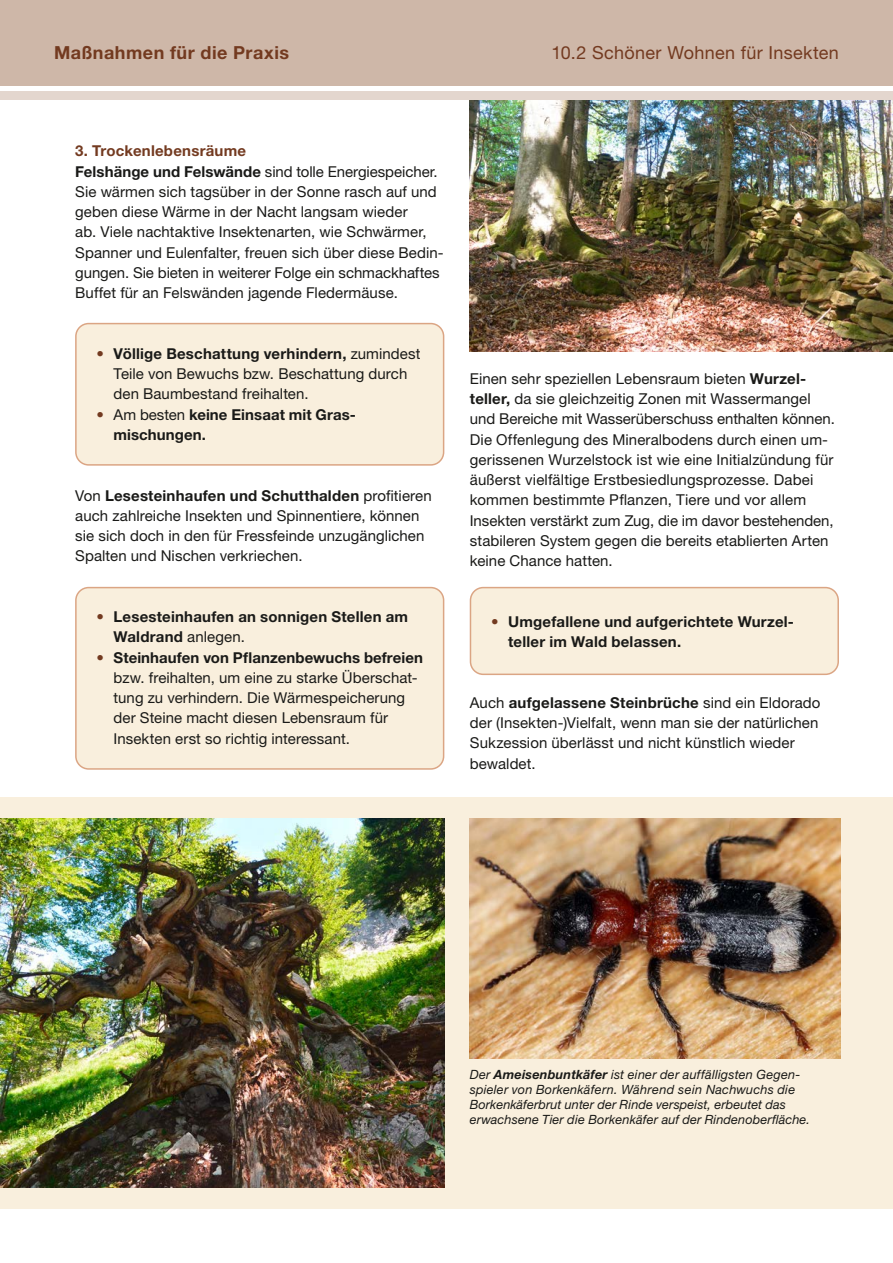
<style>
.page{position:relative;width:893px;height:1263px;background:#fff}
.page>*{position:absolute;margin:0;border:0;box-sizing:border-box;transform-origin:0 0}
.t1{font:18px "Helvetica Neue";letter-spacing:.015em;color:#733a20}
.t2{font:700 18px "Helvetica Neue";letter-spacing:.03em;color:#733a20}
.t3{font:15px/20.2px "Helvetica Neue";letter-spacing:.005em;color:#1a1a18}
.t4{font:700 15px/20.2px "Helvetica Neue";letter-spacing:.015em;color:#1a1a18}
.t5{font:italic 12.75px/15px "Helvetica Neue";letter-spacing:.01em;color:#1a1a18}
.s1{font-weight:700;color:#733a20}
.s2{font-weight:700}
.s3{color:#733a20}
.s4{font-weight:400;color:#733a20}
.s5{font-weight:400}
</style>
<div class="page">
<div style="left:0;top:92px;width:893px;height:8px;background:#e3d6ce"></div>
<div style="left:0;top:0;width:893px;height:86px;background:#ceb7a8"></div>
<div style="left:0;top:797px;width:893px;height:412px;background:#f9efdd"></div>
<img style="left:470px;top:100px;width:423px;height:252px">
<div style="left:76px;top:324px;width:368px;height:141px;background:#f9efdd;border-radius:13px"></div>
<div style="left:75px;top:323px;width:369px;height:143px;border:2px solid #dba584;border-radius:13px"></div>
<div style="left:76px;top:588px;width:368px;height:181px;background:#f9efdd;border-radius:13px"></div>
<div style="left:75px;top:587px;width:369px;height:183px;border:2px solid #dba584;border-radius:13px"></div>
<div style="left:470px;top:588px;width:368px;height:86px;background:#f9efdd;border-radius:13px"></div>
<div style="left:470px;top:587px;width:369px;height:88px;border:2px solid #dba584;border-radius:13px"></div>
<img style="left:470px;top:819px;width:370px;height:240px">
<img style="left:0;top:819px;width:444px;height:368px">
<p class="t2" style="left:54px;top:42px;width:237px">Maßnahmen für die Praxis</p>
<p class="t1" style="left:551px;top:42px;width:289px">10.2 Schöner Wohnen für Insekten</p>
<p class="t3" style="left:75px;top:141px;width:370px"><span class="s1">3. Trockenlebensräume<br></span><span class="s2">Felshänge und Felswände</span> sind tolle Energiespeicher.<br>Sie wärmen sich tagsüber in der Sonne rasch auf und geben diese Wärme in der Nacht langsam wieder<br>ab. Viele nachtaktive Insektenarten, wie Schwärmer, Spanner und Eulenfalter, freuen sich über diese Bedin&shy;gungen. Sie bieten in weiterer Folge ein schmackhaftes Buffet für an Felswänden jagende Fledermäuse.</p>
<p class="t3" style="left:114px;top:343px;width:308px;text-indent:-17px"><span class="s3">•</span> <span class="s2">Völlige Beschattung verhindern,</span> zumindest<br>Teile von Bewuchs bzw. Beschattung durch den Baumbestand freihalten.</p>
<p class="t4" style="left:114px;top:404px;width:244px;text-indent:-17px"><span class="s4">•</span> <span class="s5">Am besten</span> keine Einsaat mit Gras&shy;mischungen.</p>
<p class="t3" style="left:75px;top:485px;width:358px">Von <span class="s2">Lesesteinhaufen und Schutthalden</span> profitieren auch zahlreiche Insekten und Spinnentiere, können sie sich doch in den für Fressfeinde unzugänglichen Spalten und Nischen verkriechen.</p>
<p class="t4" style="left:114px;top:606px;width:296px;text-indent:-17px"><span class="s4">•</span> Lesesteinhaufen an sonnigen Stellen am<br>Waldrand <span class="s5">anlegen.</span></p>
<p class="t3" style="left:114px;top:647px;width:311px;text-indent:-17px"><span class="s3">•</span> <span class="s2">Steinhaufen von Pflanzenbewuchs befreien </span>bzw. freihalten, um eine zu starke Überschat&shy;tung zu verhindern. Die Wärmespeicherung der Steine macht diesen Lebensraum für Insekten erst so richtig interessant.</p>
<p class="t3" style="left:470px;top:368px;width:366px">Einen sehr speziellen Lebensraum bieten <span class="s2">Wurzel&shy;teller,</span> da sie gleichzeitig Zonen mit Wassermangel und Bereiche mit Wasserüberschuss enthalten können.<br>Die Offenlegung des Mineralbodens durch einen um&shy;gerissenen Wurzelstock ist wie eine Initialzündung für äußerst vielfältige Erstbesiedlungsprozesse. Dabei kommen bestimmte Pflanzen, Tiere und vor allem Insekten verstärkt zum Zug, die im davor bestehenden, stabileren System gegen die bereits etablierten Arten keine Chance hatten.</p>
<p class="t4" style="left:508px;top:611px;width:287px;text-indent:-17px"><span class="s4">•</span> Umgefallene und aufgerichtete Wurzel&shy;teller im Wald belassen.</p>
<p class="t3" style="left:470px;top:692px;width:352px">Auch <span class="s2">aufgelassene Steinbrüche</span> sind ein Eldorado der (Insekten-)Vielfalt, wenn man sie der natürlichen Sukzession überlässt und nicht künstlich wieder bewaldet.</p>
<p class="t5" style="left:470px;top:1066px;width:342px">Der <span class="s2">Ameisenbuntkäfer</span> ist einer der auffälligsten Gegen&shy;spieler von Borkenkäfern. Während sein Nachwuchs die Borkenkäferbrut unter der Rinde verspeist, erbeutet das erwachsene Tier die Borkenkäfer auf der Rindenoberfläche.</p>
</div>
